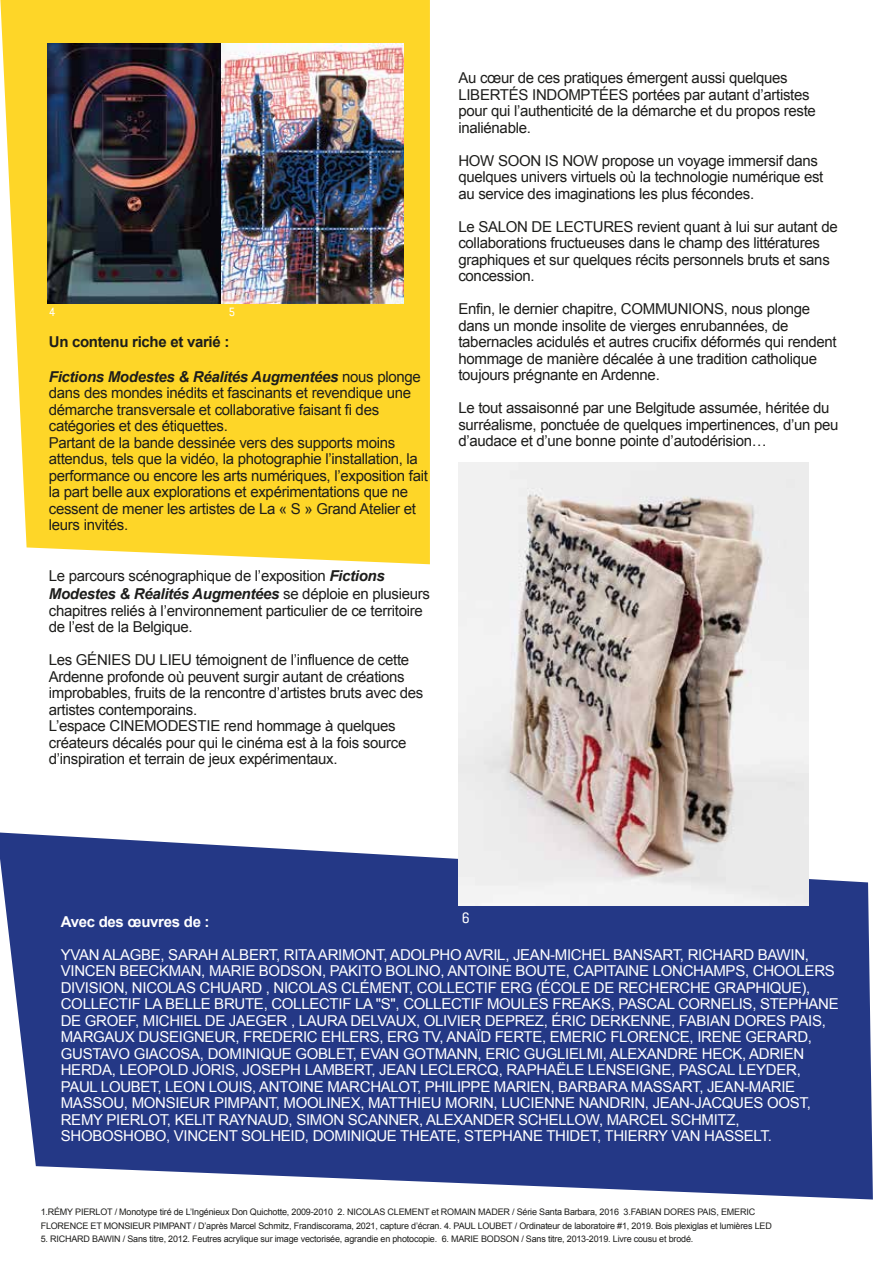
<style>
.page{position:relative;width:893px;height:1263px;background:#fff}
.page>*{position:absolute;margin:0;border:0;box-sizing:border-box;transform-origin:0 0}
.t1{font:15px/16.5px "Arial";letter-spacing:-.02em;color:#1d1d1b}
.t2{font:15px/16.5px "Arial";letter-spacing:-.02em;color:#fff}
.t3{font:700 15px "Arial";letter-spacing:-.02em;color:#1d1d1b}
.t4{font:700 15px "Arial";letter-spacing:-.02em;color:#fff}
.t5{font:15px "Van Condensed Pro";color:#fff}
.t6{font:12px "Van Condensed Pro";color:#fff}
.t7{font:9px/13.5px "Arial";letter-spacing:-.02em;color:#1d1d1b}
.s1{font-weight:700;font-style:italic}
</style>
<div class="page">
<svg style="left:0;top:0;width:430px;height:564px;background:#fdd838"></svg>
<svg style="left:0;top:832px;width:873px;height:367px;background:#3a4c92"></svg>
<img style="left:458px;top:462px;width:351px;height:444px">
<img style="left:47px;top:44px;width:357px;height:260px">
<p class="t6" style="left:49px;top:304px;width:8px">4</p>
<p class="t6" style="left:229px;top:304px;width:8px">5</p>
<p class="t3" style="left:49px;top:332px;width:182px">Un contenu riche et varié :</p>
<p class="t1" style="left:49px;top:368px;width:381px"><span class="s1">Fictions Modestes &amp; Réalités Augmentées</span> nous plonge dans des mondes inédits et fascinants et revendique une démarche transversale et collaborative faisant fi des catégories et des étiquettes.<br>Partant de la bande dessinée vers des supports moins attendus, tels que la vidéo, la photographie l’installation, la performance ou encore les arts numériques, l’exposition fait la part belle aux explorations et expérimentations que ne cessent de mener les artistes de La « S » Grand Atelier et leurs invités.</p>
<p class="t1" style="left:49px;top:567px;width:383px;line-height:18px">Le parcours scénographique de l’exposition <span class="s1">Fictions<br>Modestes &amp; Réalités Augmentées</span> se déploie en plusieurs</p>
<p class="t1" style="left:49px;top:602px;width:376px">chapitres reliés à l’environnement particulier de ce territoire de l’est de la Belgique.</p>
<p class="t1" style="left:49px;top:652px;width:376px">Les GÉNIES DU LIEU témoignent de l’influence de cette Ardenne profonde où peuvent surgir autant de créations improbables, fruits de la rencontre d’artistes bruts avec des artistes contemporains.<br>L’espace CINEMODESTIE rend hommage à quelques créateurs décalés pour qui le cinéma est à la fois source d’inspiration et terrain de jeux expérimentaux.</p>
<p class="t1" style="left:458px;top:70px;width:359px">Au cœur de ces pratiques émergent aussi quelques LIBERTÉS INDOMPTÉES portées par autant d’artistes pour qui l’authenticité de la démarche et du propos reste inaliénable.</p>
<p class="t1" style="left:458px;top:152px;width:367px">HOW SOON IS NOW propose un voyage immersif dans quelques univers virtuels où la technologie numérique est au service des imaginations les plus fécondes.</p>
<p class="t1" style="left:458px;top:218px;width:381px">Le SALON DE LECTURES revient quant à lui sur autant de collaborations fructueuses dans le champ des littératures graphiques et sur quelques récits personnels bruts et sans concession.</p>
<p class="t1" style="left:458px;top:301px;width:380px">Enfin, le dernier chapitre, COMMUNIONS, nous plonge dans un monde insolite de vierges enrubannées, de tabernacles acidulés et autres crucifix déformés qui rendent hommage de manière décalée à une tradition catholique toujours prégnante en Ardenne.</p>
<p class="t1" style="left:458px;top:400px;width:382px">Le tout assaisonné par une Belgitude assumée, héritée du surréalisme, ponctuée de quelques impertinences, d’un peu d’audace et d’une bonne pointe d’autodérision…</p>
<p class="t5" style="left:462px;top:908px;width:10px">6</p>
<p class="t4" style="left:61px;top:911px;width:150px">Avec des œuvres de :</p>
<p class="t2" style="left:61px;top:946px;width:779px">YVAN ALAGBE, SARAH ALBERT, RITA ARIMONT, ADOLPHO AVRIL, JEAN-MICHEL BANSART, RICHARD BAWIN, VINCEN BEECKMAN, MARIE BODSON, PAKITO BOLINO, ANTOINE BOUTE, CAPITAINE LONCHAMPS, CHOOLERS DIVISION, NICOLAS CHUARD , NICOLAS CLÉMENT, COLLECTIF ERG (ÉCOLE DE RECHERCHE GRAPHIQUE), COLLECTIF LA BELLE BRUTE, COLLECTIF LA "S", COLLECTIF MOULES FREAKS, PASCAL CORNELIS, STEPHANE DE GROEF, MICHIEL DE JAEGER , LAURA DELVAUX, OLIVIER DEPREZ, ÉRIC DERKENNE, FABIAN DORES PAIS, MARGAUX DUSEIGNEUR, FREDERIC EHLERS, ERG TV, ANAÏD FERTE, EMERIC FLORENCE, IRENE GERARD, GUSTAVO GIACOSA, DOMINIQUE GOBLET, EVAN GOTMANN, ERIC GUGLIELMI, ALEXANDRE HECK, ADRIEN HERDA, LEOPOLD JORIS, JOSEPH LAMBERT, JEAN LECLERCQ, RAPHAËLE LENSEIGNE, PASCAL LEYDER, PAUL LOUBET, LEON LOUIS, ANTOINE MARCHALOT, PHILIPPE MARIEN, BARBARA MASSART, JEAN-MARIE MASSOU, MONSIEUR PIMPANT, MOOLINEX, MATTHIEU MORIN, LUCIENNE NANDRIN, JEAN-JACQUES OOST, REMY PIERLOT, KELIT RAYNAUD, SIMON SCANNER, ALEXANDER SCHELLOW, MARCEL SCHMITZ, SHOBOSHOBO, VINCENT SOLHEID, DOMINIQUE THEATE, STEPHANE THIDET, THIERRY VAN HASSELT.</p>
<p class="t7" style="left:41px;top:1205px;width:733px">1.RÉMY PIERLOT / Monotype tiré de L’Ingénieux Don Quichotte, 2009-2010 2. NICOLAS CLEMENT et ROMAIN MADER / Série Santa Barbara, 2016 3.FABIAN DORES PAIS, EMERIC<br>FLORENCE ET MONSIEUR PIMPANT / D’après Marcel Schmitz, Frandiscorama, 2021, capture d’écran. 4. PAUL LOUBET / Ordinateur de laboratoire #1, 2019. Bois plexiglas et lumières LED</p>
<p class="t7" style="left:41px;top:1232px;width:654px">5. RICHARD BAWIN / Sans titre, 2012. Feutres acrylique sur image vectorisée, agrandie en photocopie. 6. MARIE BODSON / Sans titre, 2013-2019. Livre cousu et brodé.</p>
</div>
